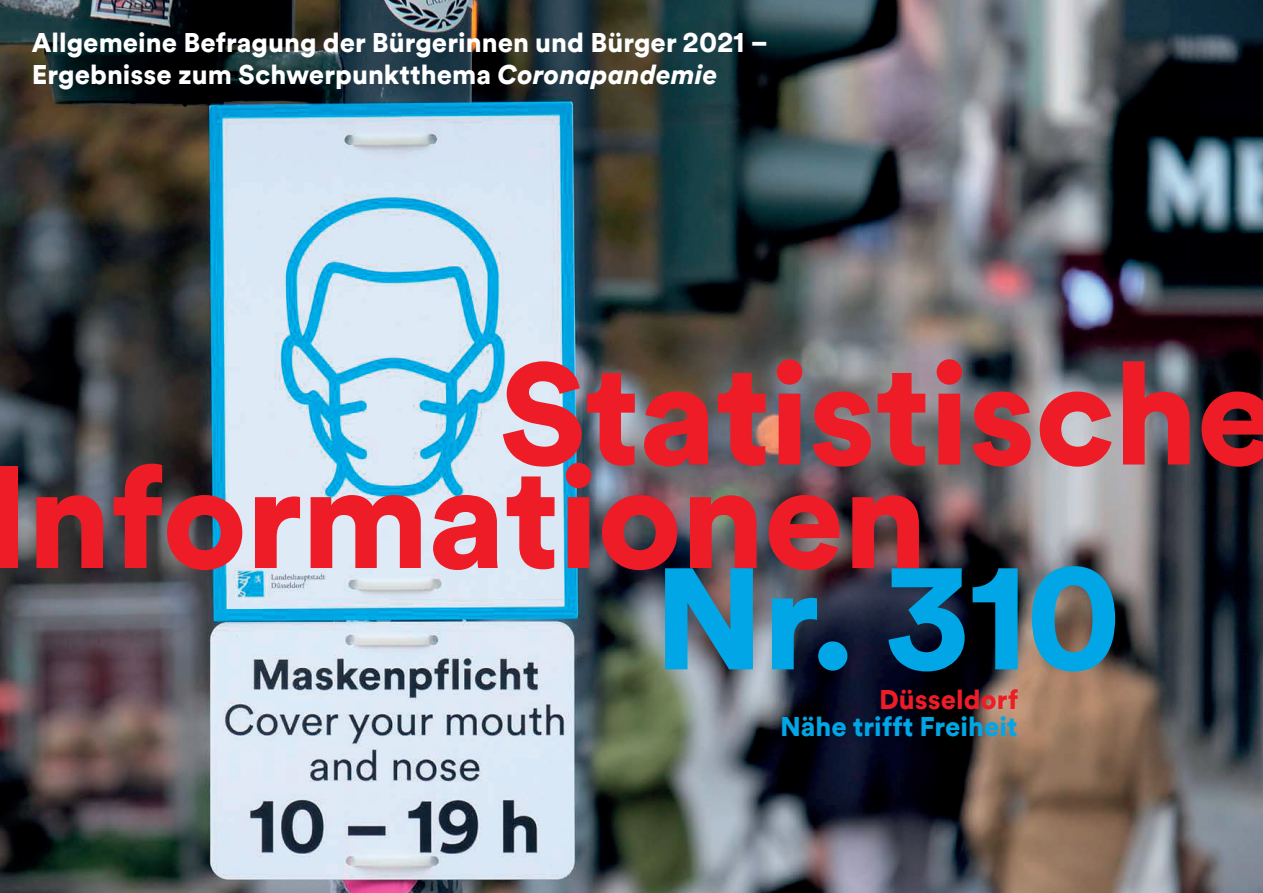
<style>
.page{position:relative;width:1263px;height:893px;background:#fff}
.page>*{position:absolute;margin:0;border:0;box-sizing:border-box;transform-origin:0 0}
.t1{font:900 142.5px "Duesseldorf Circular TT";letter-spacing:-.01em;color:#ed1c26}
.t2{font:900 142.5px "Duesseldorf Circular TT";color:#00a6e5}
.t3{font:900 27px/31.5px "Duesseldorf Circular TT";color:#fff}
.t4{font:900 27px/27px "Duesseldorf Circular TT";color:#00a6e5;text-align:right}
.s1{font-style:italic}
.s2{color:#ed1c26}
</style>
<div class="page">
<img style="left:0;top:0;width:1263px;height:893px">
<p class="t3" style="left:32px;top:26px;width:737px">Allgemeine Befragung der Bürgerinnen und Bürger 2021 –<br>Ergebnisse zum Schwerpunktthema <span class="s1">Coronapandemie</span></p>
<p class="t1" style="left:498px;top:315px;width:781px">Statistische</p>
<p class="t1" style="left:-17px;top:418px;width:946px">Informationen</p>
<p class="t2" style="left:654px;top:520px;width:469px">Nr. 310</p>
<p class="t4" style="left:780px;top:685px;width:239px"><span class="s2">Düsseldorf<br></span>Nähe trifft Freiheit</p>
</div>
